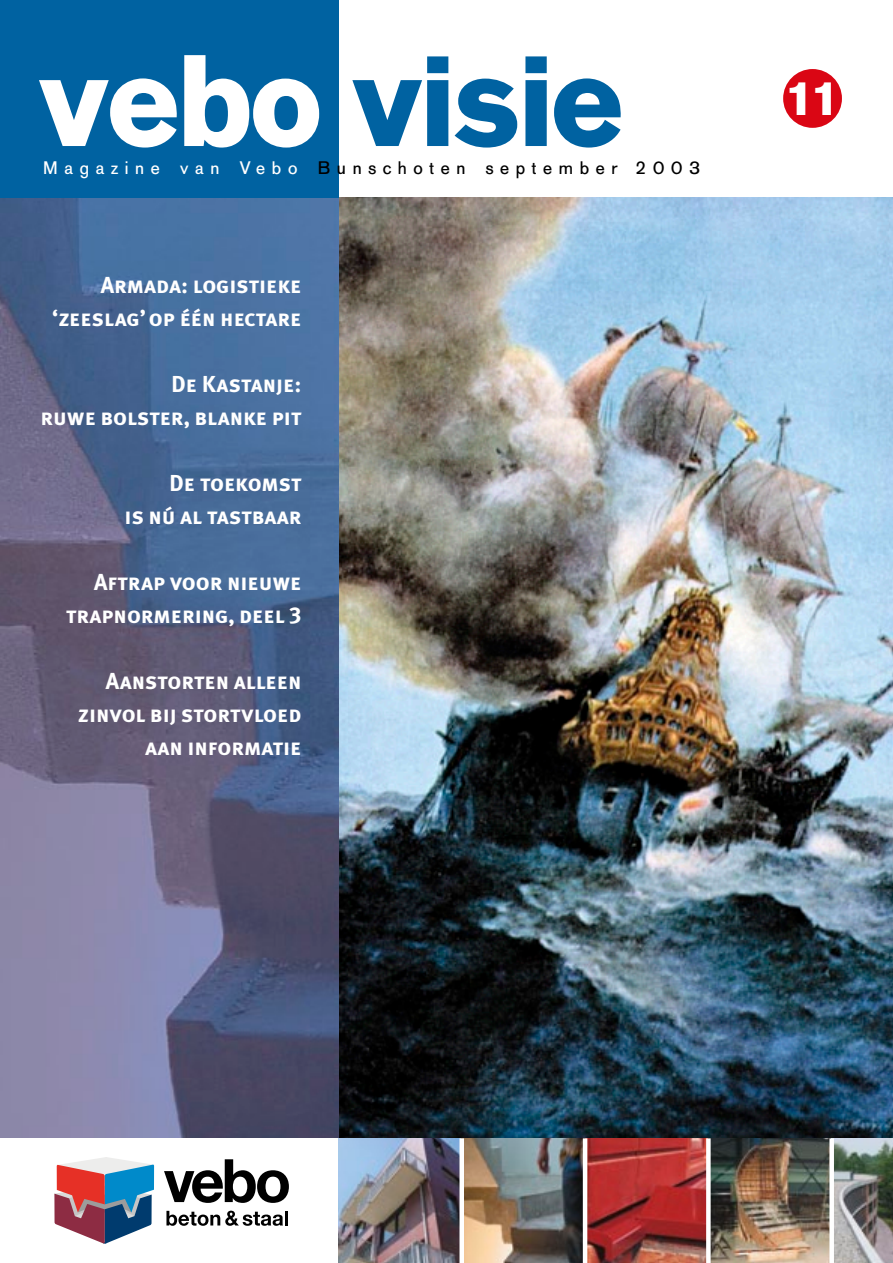
<style>
.page{position:relative;width:893px;height:1263px;background:#fff}
.page>*{position:absolute;margin:0;border:0;box-sizing:border-box;transform-origin:0 0}
.t1{font:700 128.7px "AG Old Face";letter-spacing:-.015em;color:#0062a1}
.t2{font:700 47.25px "AG Old Face";color:#fff}
.t3{font:23.1px/33px "Meta Plus Bold Caps";letter-spacing:-.005em;color:#fff;text-align:right}
.t4{font:18px "AG Old Face";letter-spacing:.37em;color:#000}
.s1{color:#fff}
</style>
<div class="page">
<img style="left:338px;top:198px;width:555px;height:940px">
<img style="left:0;top:198px;width:338px;height:940px">
<svg style="left:164px;top:1159px;width:125px;height:44px"></svg>
<svg style="left:166px;top:1211px;width:117px;height:15px"></svg>
<hr style="left:285px;top:1211px;width:3px;height:14px;background:#000">
<svg style="left:54px;top:1157px;width:100px;height:87px"></svg>
<div style="left:783px;top:69px;width:59px;height:59px;background:#da0614;border-radius:50%"></div>
<div style="left:0;top:0;width:338px;height:198px;background:#0062a1"></div>
<img style="left:338px;top:1138px;width:121px;height:125px">
<img style="left:464px;top:1138px;width:119px;height:125px">
<img style="left:587px;top:1138px;width:119px;height:125px">
<img style="left:711px;top:1138px;width:118px;height:125px">
<img style="left:834px;top:1138px;width:59px;height:125px">
<h1 class="t1" style="left:39px;top:23px;width:586px"><span class="s1">vebo</span> visie</h1>
<p class="t4" style="left:43px;top:157px;width:659px"><span class="s1">Magazine van Vebo</span> Bunschoten september 2003</p>
<p class="t3" style="left:52px;top:268px;width:251px">Armada: logistieke ‘zeeslag’ op één hectare</p>
<p class="t3" style="left:41px;top:367px;width:263px">De Kastanje:<br>ruwe bolster, blanke pit</p>
<p class="t3" style="left:125px;top:466px;width:178px">De toekomst<br>is nú al tastbaar</p>
<p class="t3" style="left:66px;top:565px;width:237px">Aftrap voor nieuwe trapnormering, deel 3</p>
<p class="t3" style="left:78px;top:664px;width:225px">Aanstorten alleen zinvol bij stortvloed aan informatie</p>
<h2 class="t2" style="left:785px;top:70px;width:57px">11</h2>
</div>
